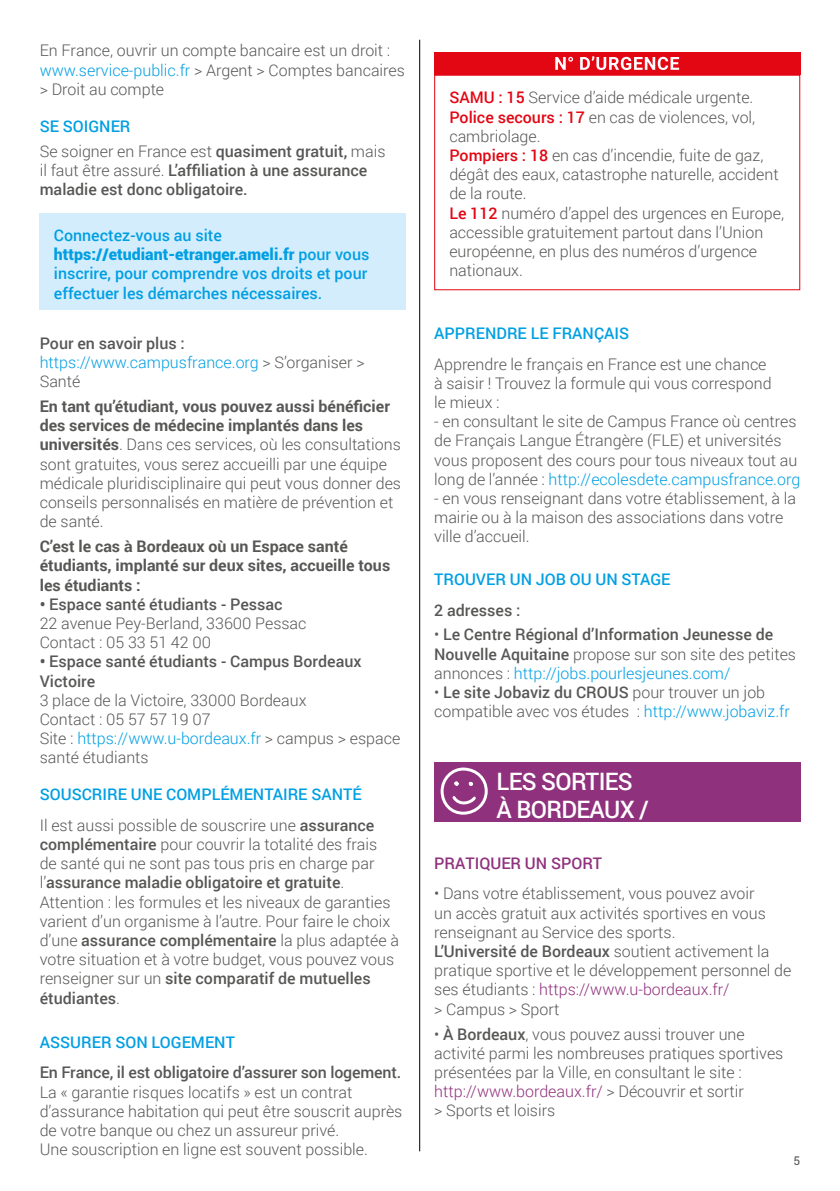
<style>
.page{position:relative;width:840px;height:1191px;background:#fff}
.page>*{position:absolute;margin:0;border:0;box-sizing:border-box;transform-origin:0 0}
.t1{font:500 24px/28px "Roboto";letter-spacing:-.03em;color:#fff}
.t2{font:300 16px/19.2px "Roboto";color:#575756}
.t3{font:500 16px/19.2px "Roboto";color:#575756}
.t4{font:500 16px/19.2px "Roboto";color:#009fe3}
.t5{font:700 16px/19.2px "Roboto";color:#575756}
.t6{font:300 16px/19.2px "Roboto";color:#009fe3}
.t7{font:500 16px "Roboto";color:#90317d}
.t8{font:12px "Roboto";color:#575756}
.s1{color:#009fe3}
.s2{font-weight:500;color:#009fe3}
.s3{font-weight:500}
.s4{font-weight:300}
.s5{font-weight:900}
.s6{font-weight:500;color:#575756}
.s7{color:#575756}
.s8{font-weight:700}
.s9{font-weight:500;color:#e30613}
.s10{font-weight:300;color:#009fe3}
.s11{color:#90317d}
</style>
<div class="page">
<div style="left:434px;top:52px;width:365px;height:23px;background:#e30613"></div>
<svg style="left:555px;top:57px;width:17px;height:13px"></svg>
<svg style="left:580px;top:56px;width:98px;height:14px"></svg>
<div style="left:434px;top:761px;width:365px;height:60px;background:#90317d"></div>
<svg style="left:440px;top:767px;width:48px;height:48px"></svg>
<hr style="left:419px;top:40px;width:1px;height:1111px;background:#000">
<div style="left:40px;top:213px;width:365px;height:97px;background:#d4edfc"></div>
<p class="t2" style="left:40px;top:41px;width:366px">En France, ouvrir un compte bancaire est un droit : <span class="s1">www.service-public.fr</span> &gt; Argent &gt; Comptes bancaires &gt; Droit au compte</p>
<p class="t2" style="left:40px;top:113px;width:347px;line-height:24.8px"><span class="s2">SE SOIGNER<br></span>Se soigner en France est <span class="s3">quasiment gratuit,</span> mais</p>
<p class="t3" style="left:40px;top:160px;width:329px"><span class="s4">il faut être assuré.</span> L’affiliation à une assurance maladie est donc obligatoire.</p>
<p class="t4" style="left:54px;top:225px;width:317px">Connectez-vous au site <span class="s5">https://etudiant-etranger.ameli.fr</span> pour vous inscrire, pour comprendre vos droits et pour effectuer les démarches nécessaires.</p>
<p class="t6" style="left:40px;top:333px;width:326px"><span class="s6">Pour en savoir plus : </span>https://www.campusfrance.org <span class="s7">&gt; S’organiser &gt;<br>Santé</span></p>
<p class="t2" style="left:40px;top:396px;width:362px"><span class="s8">En tant qu’étudiant, vous pouvez aussi bénéficier des services de médecine implantés dans les universités</span>. Dans ces services, où les consultations sont gratuites, vous serez accueilli par une équipe médicale pluridisciplinaire qui peut vous donner des conseils personnalisés en matière de prévention et de santé.</p>
<p class="t5" style="left:40px;top:536px;width:352px">C’est le cas à Bordeaux où un Espace santé étudiants, implanté sur deux sites, accueille tous les étudiants :</p>
<p class="t2" style="left:40px;top:594px;width:268px"><span class="s8">•</span> <span class="s3">Espace santé étudiants - Pessac<br></span>22 avenue Pey-Berland, 33600 Pessac<br>Contact : 05 33 51 42 00</p>
<p class="t3" style="left:40px;top:651px;width:323px"><span class="s8">•</span> Espace santé étudiants - Campus Bordeaux<br>Victoire</p>
<p class="t2" style="left:40px;top:690px;width:362px">3 place de la Victoire, 33000 Bordeaux<br>Contact : 05 57 57 19 07<br>Site : <span class="s1">https://www.u-bordeaux.fr</span> &gt; campus &gt; espace santé étudiants</p>
<p class="t2" style="left:40px;top:778px;width:336px;line-height:30.6px"><span class="s2">SOUSCRIRE UNE COMPLÉMENTAIRE SANTÉ<br></span>Il est aussi possible de souscrire une <span class="s3">assurance</span></p>
<p class="t2" style="left:40px;top:834px;width:360px"><span class="s3">complémentaire</span> pour couvrir la totalité des frais<br>de santé qui ne sont pas tous pris en charge par l’<span class="s3">assurance maladie obligatoire et gratuite</span>.<br>Attention : les formules et les niveaux de garanties varient d’un organisme à l’autre. Pour faire le choix d’une <span class="s3">assurance complémentaire</span> la plus adaptée à votre situation et à votre budget, vous pouvez vous renseigner sur un <span class="s3">site comparatif de mutuelles étudiantes</span>.</p>
<p class="t4" style="left:40px;top:1031px;width:197px">ASSURER SON LOGEMENT</p>
<p class="t3" style="left:40px;top:1062px;width:363px">En France, il est obligatoire d’assurer son logement.</p>
<p class="t2" style="left:40px;top:1081px;width:364px">La « garantie risques locatifs » est un contrat d’assurance habitation qui peut être souscrit auprès de votre banque ou chez un assureur privé.<br>Une souscription en ligne est souvent possible.</p>
<p class="t2" style="left:449px;top:87px;width:336px"><span class="s9">SAMU : 15</span> Service d’aide médicale urgente.<br><span class="s9">Police secours : 17</span> en cas de violences, vol, cambriolage.<br><span class="s9">Pompiers : 18</span> en cas d’incendie, fuite de gaz, dégât des eaux, catastrophe naturelle, accident de la route.<br><span class="s9">Le 112</span> numéro d’appel des urgences en Europe, accessible gratuitement partout dans l’Union européenne, en plus des numéros d’urgence nationaux.</p>
<p class="t4" style="left:434px;top:323px;width:196px">APPRENDRE LE FRANÇAIS</p>
<p class="t2" style="left:434px;top:354px;width:339px">Apprendre le français en France est une chance à saisir ! Trouvez la formule qui vous correspond le mieux :</p>
<p class="t2" style="left:434px;top:411px;width:367px">- en consultant le site de Campus France où centres de Français Langue Étrangère (FLE) et universités vous proposent des cours pour tous niveaux tout au long de l’année : <span class="s1">http://ecolesdete.campusfrance.org</span></p>
<p class="t2" style="left:434px;top:488px;width:363px">- en vous renseignant dans votre établissement, à la mairie ou à la maison des associations dans votre ville d’accueil.</p>
<p class="t4" style="left:434px;top:569px;width:238px">TROUVER UN JOB OU UN STAGE</p>
<p class="t3" style="left:434px;top:599px;width:88px">2 adresses :</p>
<p class="t3" style="left:434px;top:624px;width:363px"><span class="s4">•</span> Le Centre Régional d’Information Jeunesse de<br>Nouvelle Aquitaine <span class="s4">propose sur son site des petites annonces :</span> <span class="s10">http://jobs.pourlesjeunes.com/</span></p>
<p class="t2" style="left:434px;top:682px;width:357px">• <span class="s3">Le site Jobaviz du CROUS</span> pour trouver un job compatible avec vos études : <span class="s1">http://www.jobaviz.fr</span></p>
<h1 class="t1" style="left:496px;top:766px;width:154px">LES SORTIES<br>À BORDEAUX /</h1>
<p class="t7" style="left:434px;top:852px;width:169px">PRATIQUER UN SPORT</p>
<p class="t2" style="left:434px;top:883px;width:358px">• Dans votre établissement, vous pouvez avoir<br>un accès gratuit aux activités sportives en vous renseignant au Service des sports.<br><span class="s3">L’Université de Bordeaux</span> soutient activement la pratique sportive et le développement personnel de ses étudiants : <span class="s11">https://www.u-bordeaux.fr/<br></span>&gt; Campus &gt; Sport</p>
<p class="t2" style="left:434px;top:1023px;width:350px">• <span class="s3">À Bordeaux</span>, vous pouvez aussi trouver une activité parmi les nombreuses pratiques sportives présentées par la Ville, en consultant le site : <span class="s11">http://www.bordeaux.fr/</span> &gt; Découvrir et sortir<br>&gt; Sports et loisirs</p>
<p class="t8" style="left:793px;top:1152px;width:8px">5</p>
</div>
